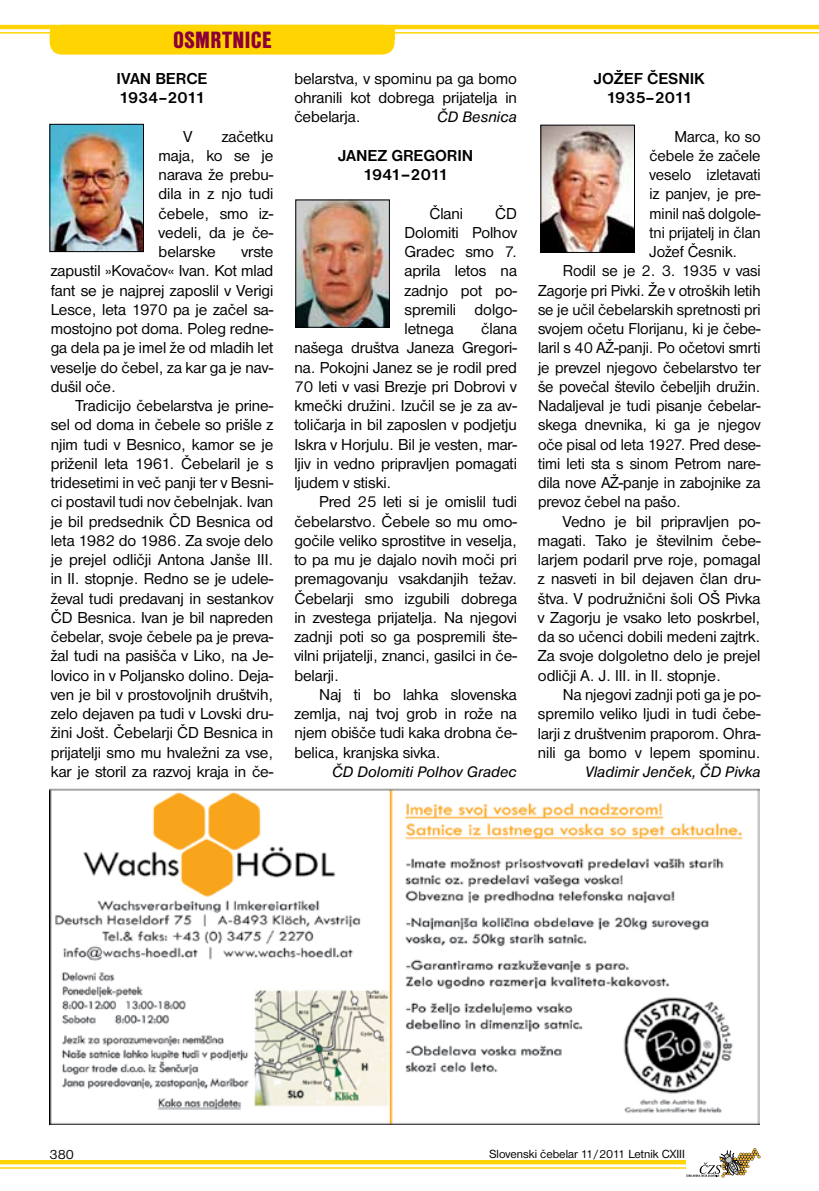
<style>
.page{position:relative;width:819px;height:1191px;background:#fff}
.page>*{position:absolute;margin:0;border:0;box-sizing:border-box;transform-origin:0 0}
.t1{font:24.5px "Nimbus San DEE Blac Cond";letter-spacing:.015em;color:#8b0037}
.t2{font:16.45px/19.2px "Nimbus San DEE";letter-spacing:-.005em;color:#000;text-align:justify}
.t3{font:700 16.45px/19.2px "Nimbus San DEE";letter-spacing:-.005em;color:#000;text-align:center}
.t4{font:italic 15.75px "Nimbus San DEE";color:#000}
.t5{font:14px "Nimbus San DEE";color:#000}
.t6{font:12.25px "Nimbus San DEE";color:#000}
.s1{font-size:17.5px}
</style>
<div class="page">
<div style="left:50px;top:25px;width:344px;height:30px;background:#ffd400;border-radius:12px"></div>
<hr style="left:0;top:25px;width:819px;height:4px;background:#ffd400">
<hr style="left:0;top:32px;width:819px;height:2px;background:#ffd400">
<div style="left:50px;top:25px;width:344px;height:15px;background:#ffd400"></div>
<hr style="left:0;top:1160px;width:752px;height:4px;background:#ffd400">
<hr style="left:0;top:1167px;width:752px;height:1px;background:#ffd400">
<svg style="left:686px;top:1148px;width:74px;height:29px"></svg>
<img style="left:297px;top:202px;width:90px;height:123px">
<div style="left:295px;top:200px;width:94px;height:127px;border:1px solid #000"></div>
<img style="left:52px;top:126px;width:90px;height:124px">
<div style="left:50px;top:124px;width:94px;height:128px;border:1px solid #000"></div>
<img style="left:50px;top:788px;width:709px;height:336px">
<img style="left:542px;top:127px;width:90px;height:124px">
<div style="left:540px;top:125px;width:94px;height:128px;border:1px solid #000"></div>
<h1 class="t1" style="left:173px;top:26px;width:100px">OSMRTNICE</h1>
<p class="t3" style="left:117px;top:69px;width:92px;text-align:left">IVAN BERCE<br>1934–2011</p>
<p class="t2" style="left:183px;top:127px;width:10px">V</p>
<p class="t2" style="left:159px;top:127px;width:116px;text-indent:63px">začetku maja, ko se je narava že prebu&shy;dila in z njo tudi čebele, smo iz&shy;vedeli, da je če&shy;belarske</p>
<p class="t2" style="left:51px;top:242px;width:224px;text-indent:191px">vrste zapustil »Kovačov« Ivan. Kot mlad fant se je najprej zaposlil v Verigi Lesce, leta 1970 pa je začel sa&shy;mostojno pot doma. Poleg redne&shy;ga dela pa je imel že od mladih let veselje do čebel, za kar ga je nav&shy;dušil oče.</p>
<p class="t2" style="left:51px;top:396px;width:224px;text-indent:25px">Tradicijo čebelarstva je prine&shy;sel od doma in čebele so prišle z njim tudi v Besnico, kamor se je priženil leta 1961. Čebelaril je s tridesetimi in več panji ter v Besni&shy;ci postavil tudi nov čebelnjak. Ivan je bil predsednik ČD Besnica od leta 1982 do 1986. Za svoje delo je prejel odličji Antona Janše III. in II. stopnje. Redno se je udele&shy;ževal tudi predavanj in sestankov ČD Besnica. Ivan je bil napreden čebelar, svoje čebele pa je preva&shy;žal tudi na pasišča v Liko, na Je&shy;lovico in v Poljansko dolino. Deja&shy;ven je bil v prostovoljnih društvih, zelo dejaven pa tudi v Lovski dru&shy;žini Jošt. Čebelarji ČD Besnica in prijatelji smo mu hvaležni za vse, kar je storil za razvoj kraja in če-</p>
<p class="t2" style="left:294px;top:69px;width:224px">belarstva, v spominu pa ga bomo ohranili kot dobrega prijatelja in čebelarja.</p>
<p class="t4" style="left:437px;top:108px;width:81px">ČD Besnica</p>
<p class="t3" style="left:338px;top:146px;width:136px">JANEZ GREGORIN<br>1941<span class="s1">–</span>2011</p>
<p class="t2" style="left:429px;top:204px;width:35px">Člani</p>
<p class="t2" style="left:404px;top:204px;width:114px;text-indent:91px">ČD Dolomiti Polhov Gradec smo 7. aprila letos na zadnjo pot po&shy;spremili dolgo&shy;letnega</p>
<p class="t2" style="left:294px;top:319px;width:224px;text-indent:187px">člana našega društva Janeza Gregori&shy;na. Pokojni Janez se je rodil pred 70 leti v vasi Brezje pri Dobrovi v kmečki družini. Izučil se je za av&shy;toličarja in bil zaposlen v podjetju Iskra v Horjulu. Bil je vesten, mar&shy;ljiv in vedno pripravljen pomagati ljudem v stiski.</p>
<p class="t2" style="left:294px;top:492px;width:224px;text-indent:25px">Pred 25 leti si je omislil tudi čebelarstvo. Čebele so mu omo&shy;gočile veliko sprostitve in veselja, to pa mu je dajalo novih moči pri premagovanju vsakdanjih težav.<br>Čebelarji smo izgubili dobrega in zvestega prijatelja. Na njegovi zadnji poti so ga pospremili šte&shy;vilni prijatelji, znanci, gasilci in če&shy;belarji.</p>
<p class="t2" style="left:294px;top:685px;width:224px;text-indent:25px">Naj ti bo lahka slovenska zemlja, naj tvoj grob in rože na njem obišče tudi kaka drobna če&shy;belica, kranjska sivka.</p>
<p class="t4" style="left:332px;top:763px;width:186px">ČD Dolomiti Polhov Gradec</p>
<p class="t3" style="left:594px;top:69px;width:112px">JOŽEF ČESNIK<br>1935–2011</p>
<p class="t2" style="left:674px;top:127px;width:88px">Marca, ko so</p>
<p class="t2" style="left:649px;top:146px;width:112px">čebele že začele</p>
<p class="t2" style="left:649px;top:165px;width:112px">veselo izletavati</p>
<p class="t2" style="left:649px;top:184px;width:112px">iz panjev, je pre-</p>
<p class="t2" style="left:649px;top:204px;width:112px">minil naš dolgole-</p>
<p class="t2" style="left:649px;top:223px;width:112px">tni prijatelj in član</p>
<p class="t2" style="left:649px;top:242px;width:89px">Jožef Česnik.</p>
<p class="t2" style="left:562px;top:261px;width:199px">Rodil se je 2. 3. 1935 v vasi</p>
<p class="t2" style="left:538px;top:281px;width:224px">Zagorje pri Pivki. Že v otroških letih</p>
<p class="t2" style="left:538px;top:300px;width:224px">se je učil čebelarskih spretnosti pri</p>
<p class="t2" style="left:538px;top:319px;width:224px">svojem očetu Florijanu, ki je čebe-</p>
<p class="t2" style="left:538px;top:338px;width:224px">laril s 40 AŽ-panji. Po očetovi smrti</p>
<p class="t2" style="left:538px;top:358px;width:224px">je prevzel njegovo čebelarstvo ter</p>
<p class="t2" style="left:538px;top:377px;width:224px">še povečal število čebeljih družin.</p>
<p class="t2" style="left:538px;top:396px;width:224px">Nadaljeval je tudi pisanje čebelar-</p>
<p class="t2" style="left:538px;top:415px;width:224px">skega dnevnika, ki ga je njegov</p>
<p class="t2" style="left:538px;top:435px;width:224px">oče pisal od leta 1927. Pred dese-</p>
<p class="t2" style="left:538px;top:454px;width:224px">timi leti sta s sinom Petrom nare-</p>
<p class="t2" style="left:538px;top:473px;width:224px">dila nove AŽ-panje in zabojnike za</p>
<p class="t2" style="left:538px;top:492px;width:144px">prevoz čebel na pašo.</p>
<p class="t2" style="left:562px;top:512px;width:199px">Vedno je bil pripravljen po-</p>
<p class="t2" style="left:538px;top:531px;width:224px">magati. Tako je številnim čebe-</p>
<p class="t2" style="left:538px;top:550px;width:224px">larjem podaril prve roje, pomagal</p>
<p class="t2" style="left:538px;top:569px;width:224px">z nasveti in bil dejaven član dru-</p>
<p class="t2" style="left:538px;top:589px;width:224px">štva. V podružnični šoli OŠ Pivka</p>
<p class="t2" style="left:538px;top:608px;width:224px">v Zagorju je vsako leto poskrbel,</p>
<p class="t2" style="left:538px;top:627px;width:224px">da so učenci dobili medeni zajtrk.</p>
<p class="t2" style="left:538px;top:646px;width:224px">Za svoje dolgoletno delo je prejel</p>
<p class="t2" style="left:538px;top:666px;width:184px">odličji A. J. III. in II. stopnje.</p>
<p class="t2" style="left:562px;top:685px;width:199px">Na njegovi zadnji poti ga je po-</p>
<p class="t2" style="left:538px;top:704px;width:224px">spremilo veliko ljudi in tudi čebe-</p>
<p class="t2" style="left:538px;top:723px;width:224px">larji z društvenim praporom. Ohra-</p>
<p class="t2" style="left:538px;top:743px;width:224px">nili ga bomo v lepem spominu.</p>
<p class="t4" style="left:585px;top:763px;width:177px">Vladimir Jenček, ČD Pivka</p>
<p class="t5" style="left:50px;top:1146px;width:26px">380</p>
<p class="t6" style="left:489px;top:1147px;width:197px">Slovenski čebelar 11/2011 Letnik CXIII</p>
</div>
